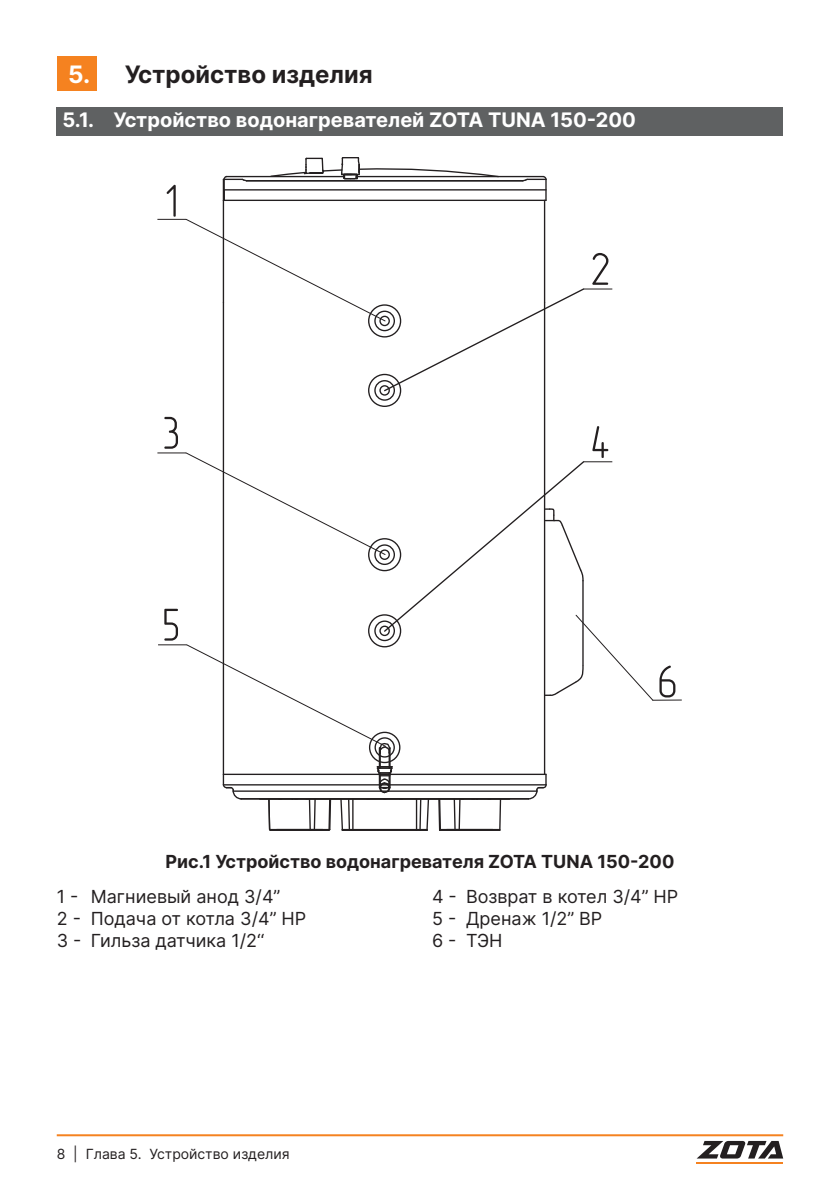
<style>
.page{position:relative;width:840px;height:1191px;background:#fff}
.page>*{position:absolute;margin:0;border:0;box-sizing:border-box;transform-origin:0 0}
.t1{font:700 24px "Inter";color:#231f20}
.t2{font:700 20px "Inter";color:#fff}
.t3{font:18px/22px "Inter";color:#231f20}
.t4{font:700 18px "Inter";color:#231f20}
.t5{font:14px "Inter";color:#231f20}
.s1{color:#fff}
</style>
<div class="page">
<hr style="left:57px;top:1134px;width:725px;height:2px;background:#f58220">
<svg style="left:697px;top:1141px;width:85px;height:17px"></svg>
<hr style="left:696px;top:1162px;width:86px;height:1px;background:#f58220">
<div style="left:57px;top:57px;width:39px;height:34px;background:#f58220"></div>
<div style="left:57px;top:108px;width:725px;height:28px;background:#5f6162"></div>
<hr style="left:223px;top:302px;width:1px;height:472px;background:#231f20">
<hr style="left:543px;top:302px;width:2px;height:472px;background:#231f20">
<div style="left:368px;top:374px;width:33px;height:33px;border:1px solid #231f20;border-radius:50%"></div>
<div style="left:374px;top:380px;width:21px;height:21px;border:1px solid #231f20;border-radius:50%"></div>
<div style="left:379px;top:385px;width:10px;height:11px;border:1px solid #231f20;border-radius:50%"></div>
<svg style="left:157px;top:157px;width:455px;height:235px"></svg>
<svg style="left:157px;top:417px;width:524px;height:414px"></svg>
<h1 class="t1" style="left:68px;top:57px;width:306px"><span class="s1">5.</span> Устройство изделия</h1>
<p class="t2" style="left:62px;top:105px;width:574px">5.1. Устройство водонагревателей ZOTA TUNA 150-200</p>
<p class="t4" style="left:165px;top:848px;width:510px">Рис.1 Устройство водонагревателя ZOTA TUNA 150-200</p>
<p class="t3" style="left:57px;top:884px;width:251px">1 - Магниевый анод 3/4’’<br>2 - Подача от котла 3/4’’ НР<br>3 - Гильза датчика 1/2‘‘</p>
<p class="t3" style="left:432px;top:884px;width:248px">4 - Возврат в котел 3/4’’ НР<br>5 - Дренаж 1/2’’ ВР<br>6 - ТЭН</p>
<p class="t5" style="left:57px;top:1143px;width:234px">8 | Глава 5. Устройство изделия</p>
</div>
